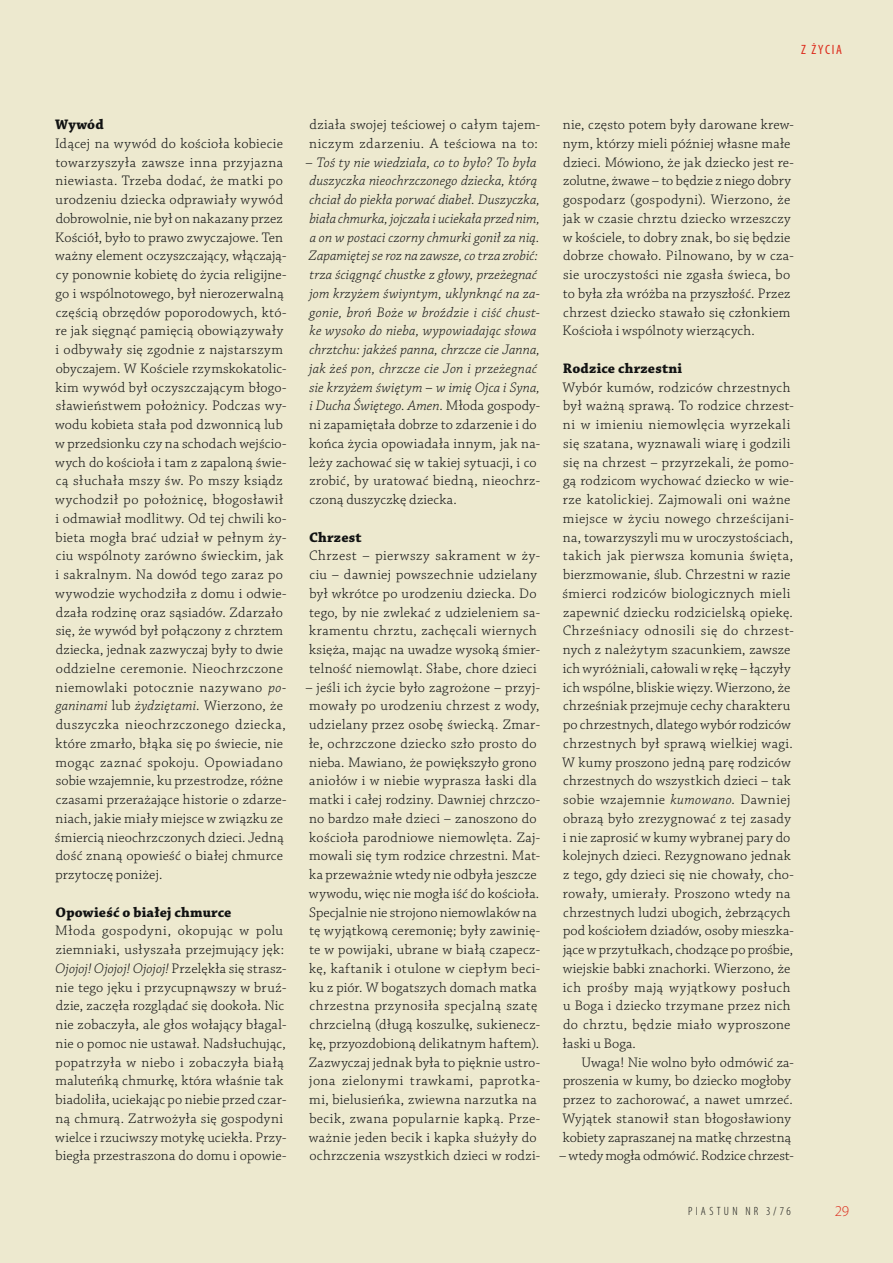
<style>
.page{position:relative;width:893px;height:1263px;background:#ede9cf}
.page>*{position:absolute;margin:0;border:0;box-sizing:border-box;transform-origin:0 0}
.t1{font:300 15px "Myriad Pro";color:#dc291a}
.t2{font:300 14.55px/18.8px "Chaparral Pro";letter-spacing:.02em;color:#111212}
.t3{font:italic 300 14.55px/18.8px "Chaparral Pro";letter-spacing:.01em;color:#111212}
.t4{font:700 14.55px "Chaparral Pro";letter-spacing:.01em;color:#111212}
.t5{font:300 14.55px "Chaparral Pro";letter-spacing:-.005em;color:#111212}
.t6{font:condensed 13.5px "Myriad Pro";letter-spacing:.125em;color:#dc291a}
.t7{font:300 condensed 12px "Myriad Pro";letter-spacing:.27em;color:#111212}
.s1{font-style:italic}
.s2{font-style:normal}
</style>
<div class="page">
<p class="t6" style="left:801px;top:41px;width:42px">Z ŻYCIA</p>
<p class="t4" style="left:55px;top:116px;width:50px">Wywód</p>
<p class="t2" style="left:55px;top:134px;width:233px">Idącej na wywód do kościoła kobiecie towarzyszyła zawsze inna przyjazna niewiasta. Trzeba dodać, że matki po urodzeniu dziecka odprawiały wywód dobrowolnie, nie był on nakazany przez Kościół, było to prawo zwyczajowe. Ten ważny element oczyszczający, włączają&shy;cy ponownie kobietę do życia religijne&shy;go i wspólnotowego, był nierozerwalną częścią obrzędów poporodowych, któ&shy;re jak sięgnąć pamięcią obowiązywały i odbywały się zgodnie z najstarszym obyczajem. W Kościele rzymskokatolic&shy;kim wywód był oczyszczającym błogo&shy;sławieństwem położnicy. Podczas wy&shy;wodu kobieta stała pod dzwonnicą lub w przedsionku czy na schodach wejścio&shy;wych do kościoła i tam z zapaloną świe&shy;cą słuchała mszy św. Po mszy ksiądz wychodził po położnicę, błogosławił i odmawiał modlitwy. Od tej chwili ko&shy;bieta mogła brać udział w pełnym ży&shy;ciu wspólnoty zarówno świeckim, jak i sakralnym. Na dowód tego zaraz po wywodzie wychodziła z domu i odwie&shy;dzała rodzinę oraz sąsiadów. Zdarzało się, że wywód był połączony z chrztem dziecka, jednak zazwyczaj były to dwie oddzielne ceremonie. Nieochrzczone niemowlaki potocznie nazywano <span class="s1">po&shy;ganinami</span> lub <span class="s1">żydziętami</span>. Wierzono, że duszyczka nieochrzczonego dziecka, które zmarło, błąka się po świecie, nie mogąc zaznać spokoju. Opowiadano sobie wzajemnie, ku przestrodze, różne czasami przerażające historie o zdarze&shy;niach, jakie miały miejsce w związku ze śmiercią nieochrzczonych dzieci. Jedną dość znaną opowieść o białej chmurce przytoczę poniżej.</p>
<p class="t4" style="left:55px;top:903px;width:178px">Opowieść o białej chmurce</p>
<p class="t2" style="left:55px;top:922px;width:233px">Młoda gospodyni, okopując w polu ziemniaki, usłyszała przejmujący jęk:<br><span class="s1">Ojojoj! Ojojoj! Ojojoj!</span> Przelękła się strasz&shy;nie tego jęku i przycupnąwszy w bruź&shy;dzie, zaczęła rozglądać się dookoła. Nic nie zobaczyła, ale głos wołający błagal&shy;nie o pomoc nie ustawał. Nadsłuchując, popatrzyła w niebo i zobaczyła białą maluteńką chmurkę, która właśnie tak biadoliła, uciekając po niebie przed czar&shy;ną chmurą. Zatrwożyła się gospodyni wielce i rzuciwszy motykę uciekła. Przy&shy;biegła przestraszona do domu i opowie-</p>
<p class="t2" style="left:309px;top:116px;width:232px">działa swojej teściowej o całym tajem&shy;niczym zdarzeniu. A teściowa na to:</p>
<p class="t3" style="left:305px;top:153px;width:236px"><span class="s2">–</span> Toś ty nie wiedziała, co to było? To była duszyczka nieochrzczonego dziecka, którą chciał do piekła porwać diabeł. Duszyczka, biała chmurka, jojczała i uciekała przed nim, a on w postaci czorny chmurki gonił za nią.<br>Zapamiętej se roz na zawsze, co trza zrobić: trza ściągnąć chustke z głowy, przeżegnać jom krzyżem świyntym, uklynknąć na za&shy;gonie, broń Boże w broździe i ciść chust&shy;ke wysoko do nieba, wypowiadając słowa chrztchu: jakżeś panna, chrzcze cie Janna, jak żeś pon, chrzcze cie Jon i przeżegnać sie krzyżem świętym – w imię Ojca i Syna, i Ducha Świętego. Amen<span class="s2">. Młoda gospody&shy;ni zapamiętała dobrze to zdarzenie i do końca życia opowiadała innym, jak na&shy;leży zachować się w takiej sytuacji, i co zrobić, by uratować biedną, nieochrz&shy;czoną duszyczkę dziecka.</span></p>
<p class="t4" style="left:309px;top:528px;width:54px">Chrzest</p>
<p class="t2" style="left:309px;top:547px;width:233px">Chrzest – pierwszy sakrament w ży&shy;ciu – dawniej powszechnie udzielany był wkrótce po urodzeniu dziecka. Do tego, by nie zwlekać z udzieleniem sa&shy;kramentu chrztu, zachęcali wiernych księża, mając na uwadze wysoką śmier&shy;telność niemowląt. Słabe, chore dzieci</p>
<p class="t2" style="left:305px;top:678px;width:236px">– jeśli ich życie było zagrożone – przyj&shy;mowały po urodzeniu chrzest z wody, udzielany przez osobę świecką. Zmar&shy;łe, ochrzczone dziecko szło prosto do nieba. Mawiano, że powiększyło grono aniołów i w niebie wyprasza łaski dla matki i całej rodziny. Dawniej chrzczo&shy;no bardzo małe dzieci – zanoszono do kościoła parodniowe niemowlęta. Zaj&shy;mowali się tym rodzice chrzestni. Mat&shy;ka przeważnie wtedy nie odbyła jeszcze wywodu, więc nie mogła iść do kościoła.<br>Specjalnie nie strojono niemowlaków na tę wyjątkową ceremonię; były zawinię&shy;te w powijaki, ubrane w białą czapecz&shy;kę, kaftanik i otulone w ciepłym beci&shy;ku z piór. W bogatszych domach matka chrzestna przynosiła specjalną szatę chrzcielną (długą koszulkę, sukienecz&shy;kę, przyozdobioną delikatnym haftem).<br>Zazwyczaj jednak była to pięknie ustro&shy;jona zielonymi trawkami, paprotka&shy;mi, bielusieńka, zwiewna narzutka na becik, zwana popularnie kapką. Prze&shy;ważnie jeden becik i kapka służyły do ochrzczenia wszystkich dzieci w rodzi-</p>
<p class="t2" style="left:563px;top:116px;width:233px">nie, często potem były darowane krew&shy;nym, którzy mieli później własne małe dzieci. Mówiono, że jak dziecko jest re&shy;zolutne, żwawe – to będzie z niego dobry gospodarz (gospodyni). Wierzono, że jak w czasie chrztu dziecko wrzeszczy w kościele, to dobry znak, bo się będzie dobrze chowało. Pilnowano, by w cza&shy;sie uroczystości nie zgasła świeca, bo to była zła wróżba na przyszłość. Przez chrzest dziecko stawało się członkiem Kościoła i wspólnoty wierzących.</p>
<p class="t4" style="left:563px;top:360px;width:121px">Rodzice chrzestni</p>
<p class="t2" style="left:562px;top:378px;width:233px">Wybór kumów, rodziców chrzestnych był ważną sprawą. To rodzice chrzest&shy;ni w imieniu niemowlęcia wyrzekali się szatana, wyznawali wiarę i godzili się na chrzest – przyrzekali, że pomo&shy;gą rodzicom wychować dziecko w wie&shy;rze katolickiej. Zajmowali oni ważne miejsce w życiu nowego chrześcijani&shy;na, towarzyszyli mu w uroczystościach, takich jak pierwsza komunia święta, bierzmowanie, ślub. Chrzestni w razie śmierci rodziców biologicznych mieli zapewnić dziecku rodzicielską opiekę.<br>Chrześniacy odnosili się do chrzest&shy;nych z należytym szacunkiem, zawsze ich wyróżniali, całowali w rękę – łączyły ich wspólne, bliskie więzy. Wierzono, że chrześniak przejmuje cechy charakteru po chrzestnych, dlatego wybór rodziców chrzestnych był sprawą wielkiej wagi.<br>W kumy proszono jedną parę rodziców chrzestnych do wszystkich dzieci – tak sobie wzajemnie <span class="s1">kumowano</span>. Dawniej obrazą było zrezygnować z tej zasady i nie zaprosić w kumy wybranej pary do kolejnych dzieci. Rezygnowano jednak z tego, gdy dzieci się nie chowały, cho&shy;rowały, umierały. Proszono wtedy na chrzestnych ludzi ubogich, żebrzących pod kościołem dziadów, osoby mieszka&shy;jące w przytułkach, chodzące po prośbie, wiejskie babki znachorki. Wierzono, że ich prośby mają wyjątkowy posłuch u Boga i dziecko trzymane przez nich do chrztu, będzie miało wyproszone łaski u Boga.</p>
<p class="t2" style="left:562px;top:1053px;width:233px;text-indent:19px">Uwaga! Nie wolno było odmówić za&shy;proszenia w kumy, bo dziecko mogłoby przez to zachorować, a nawet umrzeć.<br>Wyjątek stanowił stan błogosławiony kobiety zapraszanej na matkę chrzestną</p>
<p class="t5" style="left:559px;top:1148px;width:236px">– wtedy mogła odmówić. Rodzice chrzest-</p>
<p class="t7" style="left:688px;top:1204px;width:104px">PIASTUN NR 3/76</p>
<p class="t1" style="left:835px;top:1203px;width:16px">29</p>
</div>
